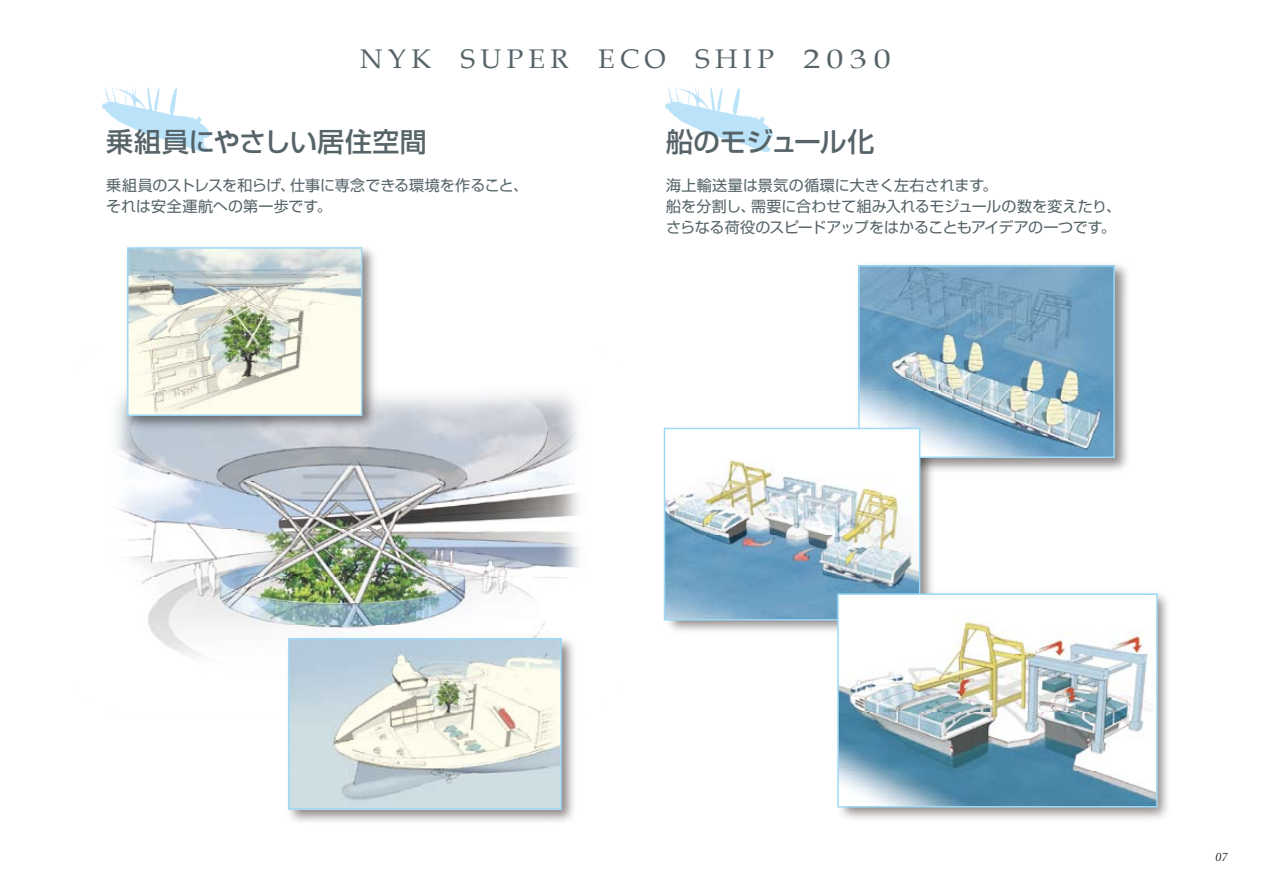
<style>
.page{position:relative;width:1263px;height:893px;background:#fff}
.page>*{position:absolute;margin:0;border:0;box-sizing:border-box;transform-origin:0 0}
.t1{font:500 27px "Shin Go";letter-spacing:-.015em;color:#566469}
.t2{font:27px "Book Antiqua";letter-spacing:.2em;color:#566469}
.t3{font:15px/21px "Shin Go";color:#566469}
.t4{font:italic 12px "Book Antiqua";color:#221815}
</style>
<div class="page">
<svg style="left:665px;top:87px;width:108px;height:65px"></svg>
<svg style="left:102px;top:87px;width:108px;height:65px"></svg>
<img style="left:871px;top:264px;width:257px;height:207px">
<img style="left:663px;top:427px;width:277px;height:204px">
<img style="left:835px;top:588px;width:333px;height:231px">
<img style="left:116px;top:394px;width:463px;height:265px">
<img style="left:861px;top:268px;width:251px;height:187px">
<div style="left:858px;top:265px;width:257px;height:193px;border:2px solid #9ed9f6"></div>
<img style="left:667px;top:431px;width:250px;height:187px">
<div style="left:664px;top:428px;width:256px;height:193px;border:2px solid #9ed9f6"></div>
<img style="left:840px;top:596px;width:315px;height:208px">
<div style="left:837px;top:593px;width:321px;height:214px;border:2px solid #9ed9f6"></div>
<img style="left:281px;top:631px;width:298px;height:191px">
<img style="left:121px;top:247px;width:262px;height:189px">
<img style="left:130px;top:250px;width:229px;height:163px">
<div style="left:127px;top:247px;width:235px;height:169px;border:2px solid #9ed9f6"></div>
<img style="left:291px;top:641px;width:268px;height:166px">
<div style="left:288px;top:638px;width:274px;height:172px;border:2px solid #9ed9f6"></div>
<h1 class="t2" style="left:360px;top:42px;width:532px">NYK SUPER ECO SHIP 2030</h1>
<h1 class="t1" style="left:106px;top:124px;width:322px">乗組員にやさしい居住空間</h1>
<p class="t3" style="left:106px;top:174px;width:423px">乗組員のストレスを和らげ、仕事に専念できる環境を作ること、それは安全運航への第一歩です。</p>
<h1 class="t1" style="left:666px;top:124px;width:210px">船のモジュール化</h1>
<p class="t3" style="left:666px;top:174px;width:456px">海上輸送量は景気の循環に大きく左右されます。<br>船を分割し、需要に合わせて組み入れるモジュールの数を変えたり、さらなる荷役のスピードアップをはかることもアイデアの一つです。</p>
<p class="t4" style="left:1215px;top:850px;width:13px">07</p>
</div>
